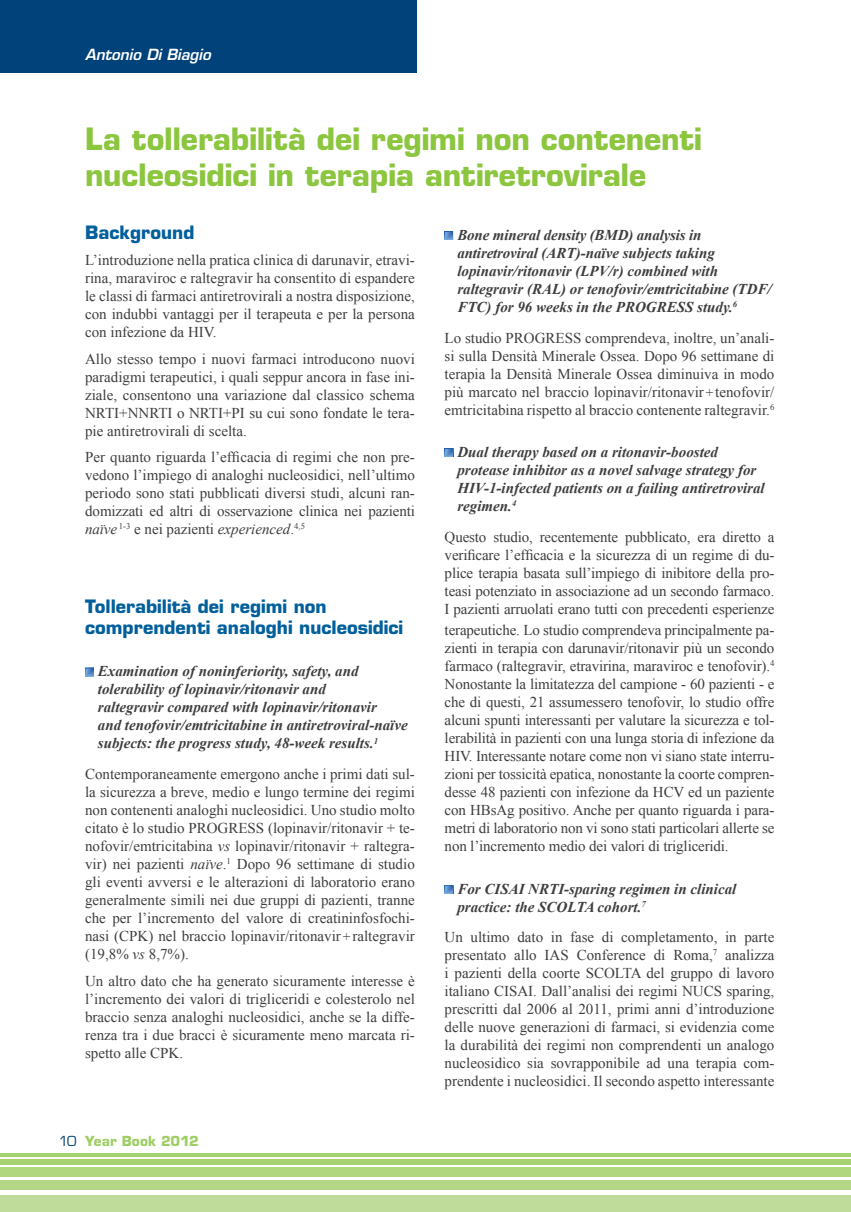
<style>
.page{position:relative;width:851px;height:1212px;background:#fff}
.page>*{position:absolute;margin:0;border:0;box-sizing:border-box;transform-origin:0 0}
.t1{font:700 30px/36px "Eurostile LT Std";letter-spacing:-.005em;color:#8bc63e}
.Titoletti{font:700 18px/21.6px "Eurostile LT Std";color:#015f9c}
.Testo{font:15px/18px "Times New Roman";color:#3e3e3f;text-align:justify}
.Testo_evidenziato{font:italic 700 15px/18px "Times New Roman";color:#3e3e3f}
.Testo-2{font:italic 600 15px "Eurostile LT Std";color:#fff}
.t2{font:700 13.5px "Eurostile LT Std";letter-spacing:.005em;color:#9fce66}
.s1{font-style:italic}
.s2{font-size:13.5px}
.s3{font-weight:400;color:#004279}
</style>
<div class="page">
<div style="left:0;top:0;width:417px;height:72px;background:#004279"></div>
<div style="left:0;top:1195px;width:850px;height:17px;background:#bfdc9a"></div>
<div style="left:0;top:1180px;width:850px;height:10px;background:#b3d786"></div>
<div style="left:0;top:1167px;width:850px;height:9px;background:#b0d67e"></div>
<div style="left:0;top:1158px;width:850px;height:6px;background:#a5d170"></div>
<hr style="left:0;top:1153px;width:850px;height:4px;background:#a5d170">
<svg style="left:85px;top:668px;width:9px;height:8px"></svg>
<svg style="left:444px;top:231px;width:9px;height:9px"></svg>
<svg style="left:444px;top:448px;width:9px;height:9px"></svg>
<svg style="left:444px;top:885px;width:9px;height:8px"></svg>
<p class="Testo-2" style="left:85px;top:45px;width:127px">Antonio Di Biagio</p>
<p class="t1" style="left:85px;top:121px;width:618px">La tollerabilità dei regimi non contenenti nucleosidici in terapia antiretrovirale</p>
<p class="Titoletti" style="left:85px;top:221px;width:111px">Background</p>
<p class="Testo" style="left:85px;top:251px;width:331px">L’introduzione nella pratica clinica di darunavir, etravi&shy;rina, maraviroc e raltegravir ha consentito di espandere le classi di farmaci antiretrovirali a nostra disposizione, con indubbi vantaggi per il terapeuta e per la persona con infezione da HIV.</p>
<p class="Testo" style="left:85px;top:350px;width:331px">Allo stesso tempo i nuovi farmaci introducono nuovi paradigmi terapeutici, i quali seppur ancora in fase ini&shy;ziale, consentono una variazione dal classico schema NRTI+NNRTI o NRTI+PI su cui sono fondate le tera&shy;pie antiretrovirali di scelta.</p>
<p class="Testo" style="left:85px;top:448px;width:331px">Per quanto riguarda l’efficacia di regimi che non pre&shy;vedono l’impiego di analoghi nucleosidici, nell’ultimo periodo sono stati pubblicati diversi studi, alcuni ran&shy;domizzati ed altri di osservazione clinica nei pazienti <span class="s1">naïve</span> <sup>1-3</sup> e nei pazienti <span class="s1">experienced</span>.<sup>4,5</sup></p>
<p class="Titoletti" style="left:85px;top:595px;width:319px">Tollerabilità dei regimi non comprendenti analoghi nucleosidici</p>
<p class="Testo_evidenziato" style="left:98px;top:662px;width:311px">Examination of noninferiority, safety, and tolerability of lopinavir/ritonavir and<br>raltegravir compared with lopinavir/ritonavir<br>and tenofovir/emtricitabine in antiretroviral-naïve subjects: the progress study, 48-week results.<sup>1</sup></p>
<p class="Testo" style="left:85px;top:765px;width:331px">Contemporaneamente emergono anche i primi dati sul&shy;la sicurezza a breve, medio e lungo termine dei regimi non contenenti analoghi nucleosidici. Uno studio molto citato è lo studio PROGRESS (lopinavir/ritonavir + te&shy;nofovir/emtricitabina <span class="s1">vs</span> lopinavir/ritonavir + raltegra&shy;vir) nei pazienti <span class="s1">naïve</span>.<sup>1</sup> Dopo 96 settimane di studio gli eventi avversi e le alterazioni di laboratorio erano generalmente simili nei due gruppi di pazienti, tranne che per l’incremento del valore di creatininfosfochi&shy;nasi (CPK) nel braccio lopinavir/ritonavir<span class="s2">+</span>raltegravir (19,8% <span class="s1">vs</span> 8,7%).</p>
<p class="Testo" style="left:85px;top:971px;width:331px">Un altro dato che ha generato sicuramente interesse è l’incremento dei valori di trigliceridi e colesterolo nel braccio senza analoghi nucleosidici, anche se la diffe&shy;renza tra i due bracci è sicuramente meno marcata ri&shy;spetto alle CPK.</p>
<p class="t2" style="left:59px;top:1133px;width:141px"><span class="s3">10</span> Year Book 2012</p>
<p class="Testo_evidenziato" style="left:457px;top:225px;width:316px">Bone mineral density (BMD) analysis in antiretroviral (ART)-naïve subjects taking lopinavir/ritonavir (LPV/r) combined with raltegravir (RAL) or tenofovir/emtricitabine (TDF/ FTC) for 96 weeks in the PROGRESS study.<sup>6</sup></p>
<p class="Testo" style="left:444px;top:328px;width:331px">Lo studio PROGRESS comprendeva, inoltre, un’anali&shy;si sulla Densità Minerale Ossea. Dopo 96 settimane di terapia la Densità Minerale Ossea diminuiva in modo più marcato nel braccio lopinavir/ritonavir<span class="s2">+</span>tenofovir/ emtricitabina rispetto al braccio contenente raltegravir.<sup>6</sup></p>
<p class="Testo_evidenziato" style="left:457px;top:442px;width:309px">Dual therapy based on a ritonavir-boosted protease inhibitor as a novel salvage strategy for HIV-1-infected patients on a failing antiretroviral regimen.<sup>4</sup></p>
<p class="Testo" style="left:444px;top:527px;width:331px">Questo studio, recentemente pubblicato, era diretto a verificare l’efficacia e la sicurezza di un regime di du&shy;plice terapia basata sull’impiego di inibitore della pro&shy;teasi potenziato in associazione ad un secondo farmaco.<br>I pazienti arruolati erano tutti con precedenti esperienze</p>
<p class="Testo" style="left:444px;top:621px;width:331px">terapeutiche. Lo studio comprendeva principalmente pa&shy;zienti in terapia con darunavir/ritonavir più un secondo farmaco (raltegravir, etravirina, maraviroc e tenofovir).<sup>4<br></sup>Nonostante la limitatezza del campione - 60 pazienti - e che di questi, 21 assumessero tenofovir, lo studio offre alcuni spunti interessanti per valutare la sicurezza e tol&shy;lerabilità in pazienti con una lunga storia di infezione da HIV. Interessante notare come non vi siano state interru&shy;zioni per tossicità epatica, nonostante la coorte compren&shy;desse 48 pazienti con infezione da HCV ed un paziente con HBsAg positivo. Anche per quanto riguarda i para&shy;metri di laboratorio non vi sono stati particolari allerte se non l’incremento medio dei valori di trigliceridi.</p>
<p class="Testo_evidenziato" style="left:457px;top:879px;width:280px">For CISAI NRTI-sparing regimen in clinical practice: the SCOLTA cohort.<sup>7</sup></p>
<p class="Testo" style="left:444px;top:928px;width:331px">Un ultimo dato in fase di completamento, in parte presentato allo IAS Conference di Roma,<sup>7</sup> analizza i pazienti della coorte SCOLTA del gruppo di lavoro italiano CISAI. Dall’analisi dei regimi NUCS sparing, prescritti dal 2006 al 2011, primi anni d’introduzione delle nuove generazioni di farmaci, si evidenzia come la durabilità dei regimi non comprendenti un analogo nucleosidico sia sovrapponibile ad una terapia com&shy;prendente i nucleosidici. Il secondo aspetto interessante</p>
</div>
